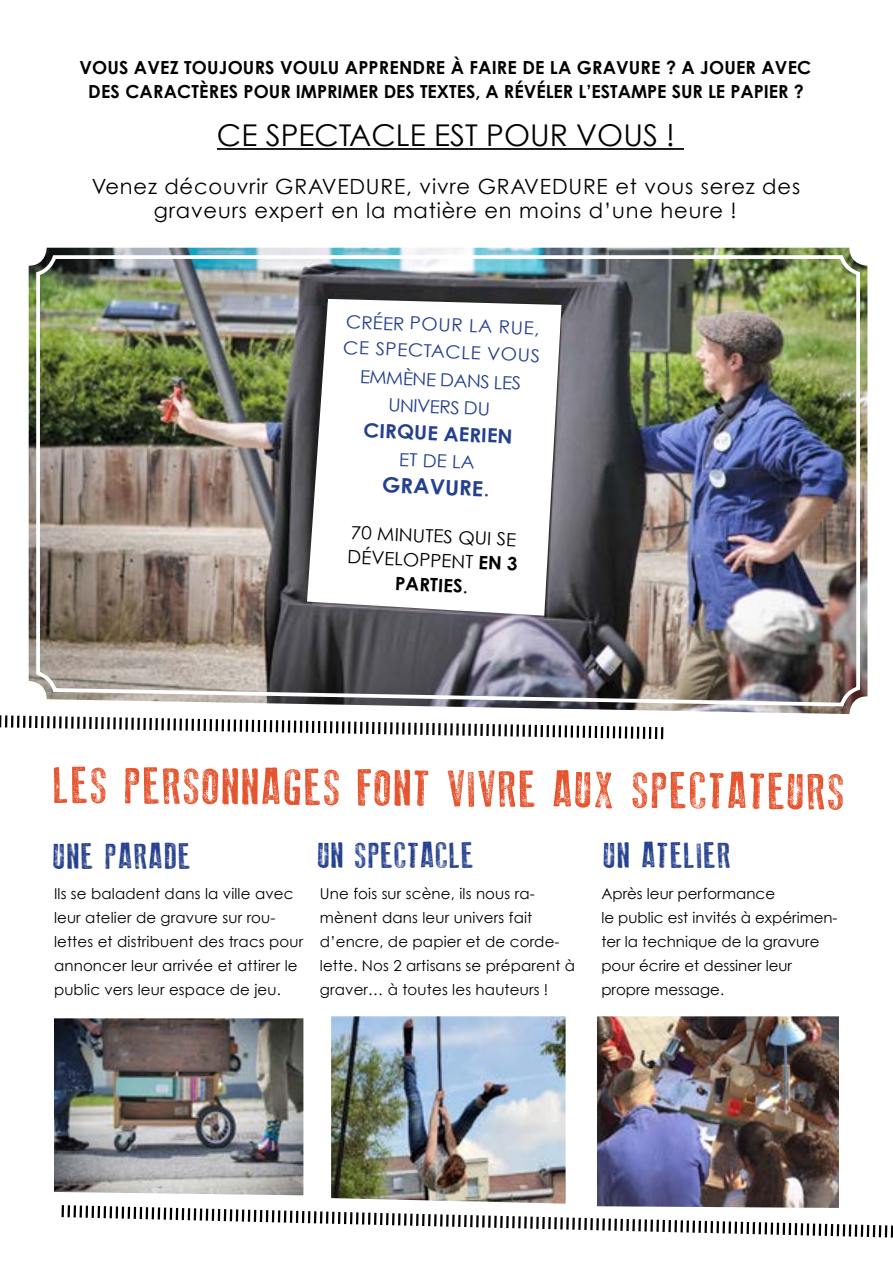
<style>
.page{position:relative;width:893px;height:1263px;background:#fff}
.page>*{position:absolute;margin:0;border:0;box-sizing:border-box;transform-origin:0 0}
.t1{font:51px "Old Press";letter-spacing:.04em;color:#e4552f}
.t2{font:36px "Old Press";letter-spacing:.04em;color:#25408f}
.t3{font:30px "Century Gothic";color:#000}
.t4{font:21px/24px "Century Gothic";letter-spacing:.04em;color:#000;text-align:center}
.t5{font:700 21px "Century Gothic";color:#25408f;scale:1.05 1}
.t6{font:700 19.5px "Century Gothic";color:#25408f;scale:1.05 1}
.t7{font:18.45px/24.8px "Century Gothic";color:#000;text-align:center}
.t8{font:18.15px "Century Gothic";color:#000;scale:1.05 1}
.t9{font:700 18px/24px "Century Gothic";letter-spacing:.01em;color:#000;text-align:center}
.t10{font:18px "Century Gothic";color:#25408f;scale:1.05 1}
.t11{font:15px/24px "Century Gothic";letter-spacing:.01em;color:#000}
.s1{font-weight:700}
</style>
<div class="page">
<img style="left:28px;top:247px;width:840px;height:468px">
<img style="left:34px;top:252px;width:828px;height:456px">
<svg style="left:289px;top:273px;width:291px;height:369px"></svg>
<svg style="left:46px;top:148px;width:801px;height:100px"></svg>
<div style="left:57px;top:42px;width:778px;height:195px;border:2px solid #fff;border-radius:12px"></div>
<img style="left:54px;top:1018px;width:249px;height:177px">
<img style="left:331px;top:1016px;width:235px;height:188px">
<img style="left:597px;top:1016px;width:242px;height:189px">
<svg style="left:0;top:712px;width:663px;height:27px"></svg>
<svg style="left:62px;top:1205px;width:831px;height:33px"></svg>
<svg style="left:495px;top:376px;width:25px;height:14px"></svg>
<svg style="left:390px;top:398px;width:27px;height:15px"></svg>
<p class="t9" style="left:79px;top:55px;width:733px">VOUS AVEZ TOUJOURS VOULU APP RENDRE À FAIRE DE LA GRAVURE ? A JOUER AVEC<br>DES CARACTÈRES POUR IMPRIMER DES TEXTES, A RÉVÉLER L’ESTAMPE SUR LE PAPIER ?</p>
<h3 class="t3" style="left:217px;top:117px;width:118px">Ce spectacl</h3>
<h3 class="t3" style="left:410px;top:117px;width:116px">e est pour</h3>
<h3 class="t3" style="left:576px;top:117px;width:42px">vous</h3>
<h3 class="t3" style="left:666px;top:117px;width:10px">!</h3>
<h3 class="t4" style="left:92px;top:174px;width:710px">Venez découvrir GRAVEDURE, vivre GRAVEDURE et vous serez des graveurs expert en la matière en moins d’une heure !</h3>
<p class="t10" style="left:346px;top:311px;width:85px;rotate:2deg">Cr éer pour</p>
<p class="t10" style="left:470px;top:315px;width:69px;rotate:2deg">la rue,</p>
<p class="t10" style="left:344px;top:337px;width:75px;rotate:2deg">ce spectacl</p>
<p class="t10" style="left:471px;top:342px;width:42px;rotate:2deg">e vous</p>
<p class="t10" style="left:360px;top:366px;width:90px;rotate:2deg">emm ène dans</p>
<p class="t10" style="left:418px;top:395px;width:58px;rotate:2deg">vers du</p>
<h3 class="t6" style="left:364px;top:418px;width:18px;rotate:3deg">CIRQUE</h3>
<h3 class="t6" style="left:444px;top:421px;width:16px;rotate:3deg">AERIEN</h3>
<p class="t10" style="left:400px;top:448px;width:64px;rotate:2deg">et de la</p>
<h3 class="t5" style="left:383px;top:471px;width:19px;rotate:2deg">GRAVURE</h3>
<p class="t8" style="left:351px;top:521px;width:43px;rotate:2deg">70 minut</p>
<p class="t8" style="left:434px;top:525px;width:81px;rotate:2deg">es qui se</p>
<p class="t7" style="left:348px;top:544px;width:172px;rotate:2deg">dévelo ppent <span class="s1">EN 3<br>PARTIES</span>.</p>
<h1 class="t1" style="left:54px;top:758px;width:413px">LES PERSONNAGES FONT VIVRE</h1>
<h1 class="t1" style="left:553px;top:762px;width:293px">AUX SPECTATEURS</h1>
<h2 class="t2" style="left:54px;top:837px;width:81px">UNE PARADE</h2>
<h2 class="t2" style="left:318px;top:835px;width:155px">UN SPECTACLE</h2>
<h2 class="t2" style="left:604px;top:835px;width:129px">UN ATELIER</h2>
<p class="t11" style="left:54px;top:881px;width:251px">Ils se baladent dans la ville avec leur atelier de gravure sur rou&shy;lettes et distribuent des tracs pour annoncer leur arrivée et attirer le public vers leur espace de jeu.</p>
<p class="t11" style="left:320px;top:881px;width:257px">Une fois sur scène, ils nous ra&shy;mènent dans leur univers fait d’encre, de papier et de corde&shy;lette. Nos 2 artisans se préparent à graver… à toutes les hauteurs !</p>
<p class="t11" style="left:601px;top:881px;width:238px">Après leur performance<br>le public est invités à expérimen&shy;ter la technique de la gravure pour écrire et dessiner leur propre message.</p>
</div>
